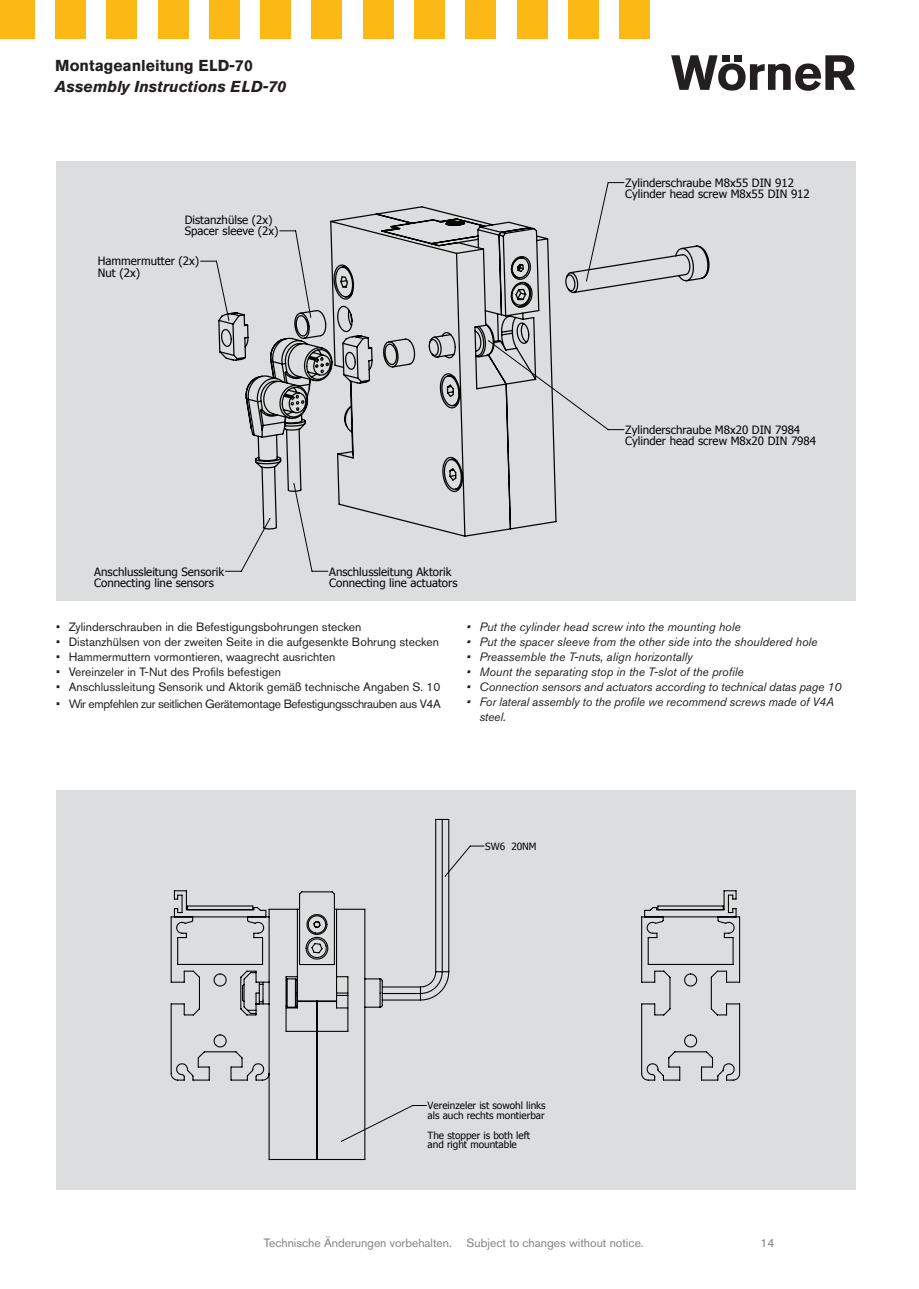
<style>
.page{position:relative;width:919px;height:1289px;background:#fff}
.page>*{position:absolute;margin:0;border:0;box-sizing:border-box;transform-origin:0 0}
.t1{font:italic 700 15.75px "Akzidenz Grotesk BE";color:#231f20}
.t2{font:700 15.75px "Akzidenz Grotesk BE";color:#231f20}
.t3{font:italic 12px/15px "Akzidenz Grotesk BE";color:#231f20}
.t4{font:12px "Akzidenz Grotesk BE";color:#231f20}
.t5{font:12px "Akzidenz Grotesk BE";letter-spacing:-.03em;color:#231f20}
.t6{font:12px "Akzidenz Grotesk BE";color:#808285}
.t7{font:11.4px/11.2px "Tahoma";color:#040503}
.t8{font:9.9px/9.8px "Tahoma";color:#040503}
</style>
<div class="page">
<svg style="left:671px;top:55px;width:184px;height:36px"></svg>
<div style="left:0;top:0;width:34px;height:38px;background:#fcb814"></div>
<div style="left:55px;top:0;width:30px;height:38px;background:#fcb814"></div>
<div style="left:107px;top:0;width:30px;height:38px;background:#fcb814"></div>
<div style="left:158px;top:0;width:30px;height:38px;background:#fcb814"></div>
<div style="left:209px;top:0;width:30px;height:38px;background:#fcb814"></div>
<div style="left:260px;top:0;width:31px;height:38px;background:#fcb814"></div>
<div style="left:312px;top:0;width:30px;height:38px;background:#fcb814"></div>
<div style="left:363px;top:0;width:30px;height:38px;background:#fcb814"></div>
<div style="left:414px;top:0;width:30px;height:38px;background:#fcb814"></div>
<div style="left:466px;top:0;width:30px;height:38px;background:#fcb814"></div>
<div style="left:517px;top:0;width:30px;height:38px;background:#fcb814"></div>
<div style="left:568px;top:0;width:30px;height:38px;background:#fcb814"></div>
<div style="left:619px;top:0;width:31px;height:38px;background:#fcb814"></div>
<div style="left:56px;top:161px;width:799px;height:440px;background:#dcdddf"></div>
<svg style="left:217px;top:205px;width:493px;height:332px"></svg>
<div style="left:56px;top:790px;width:799px;height:399px;background:#dcdddf"></div>
<svg style="left:170px;top:818px;width:570px;height:342px"></svg>
<h1 class="t2" style="left:55px;top:57px;width:199px">Montageanleitung ELD-70</h1>
<h1 class="t1" style="left:55px;top:77px;width:233px">Assembly Instructions ELD-70</h1>
<p class="t7" style="left:185px;top:214px;width:95px">Distanzhülse (2x)<br>Spacer sleeve (2x)</p>
<p class="t7" style="left:98px;top:255px;width:103px">Hammermutter (2x)<br>Nut (2x)</p>
<p class="t7" style="left:625px;top:177px;width:186px">Zylinderschraube M8x55 DIN 912<br>Cylinder head screw M8x55 DIN 912</p>
<p class="t7" style="left:625px;top:423px;width:192px">Zylinderschraube M8x20 DIN 7984<br>Cylinder head screw M8x20 DIN 7984</p>
<p class="t7" style="left:94px;top:565px;width:131px">Anschlussleitung Sensorik<br>Connecting line sensors</p>
<p class="t7" style="left:329px;top:565px;width:130px">Anschlussleitung Aktorik<br>Connecting line actuators</p>
<p class="t4" style="left:56px;top:620px;width:307px">• Zylinderschrauben in die Befestigungsbohrungen stecken</p>
<p class="t4" style="left:56px;top:635px;width:384px">• Distanzhülsen von der zweiten Seite in die aufgesenkte Bohrung stecken</p>
<p class="t4" style="left:56px;top:650px;width:281px">• Hammermuttern vormontieren, waagrecht ausrichten</p>
<p class="t4" style="left:56px;top:665px;width:226px">• Vereinzeler in T-Nut des Profils befestigen</p>
<p class="t4" style="left:56px;top:680px;width:386px">• Anschlussleitung Sensorik und Aktorik gemäß technische Angaben S. 10</p>
<p class="t5" style="left:56px;top:696px;width:386px">• Wir empfehlen zur seitlichen Gerätemontage Befestigungsschrauben aus V4A</p>
<p class="t3" style="left:466px;top:619px;width:276px">• Put the cylinder head screw into the mounting hole</p>
<p class="t3" style="left:466px;top:634px;width:352px">• Put the spacer sleeve from the other side into the shouldered hole</p>
<p class="t3" style="left:466px;top:649px;width:228px">• Preassemble the T-nuts, align horizontally</p>
<p class="t3" style="left:466px;top:664px;width:279px">• Mount the separating stop in the T-slot of the profile</p>
<p class="t3" style="left:466px;top:679px;width:376px">• Connection sensors and actuators according to technical datas page 10</p>
<p class="t3" style="left:479px;top:694px;width:356px;text-indent:-13px">• For lateral assembly to the profile we recommend screws made of V4A steel.</p>
<p class="t8" style="left:485px;top:840px;width:53px">SW6 20NM</p>
<p class="t8" style="left:427px;top:1100px;width:119px">Vereinzeler ist sowohl links als auch rechts montierbar</p>
<p class="t8" style="left:427px;top:1129px;width:104px">The stopper is both left and right mountable</p>
<p class="t6" style="left:264px;top:1235px;width:381px">Technische Änderungen vorbehalten. Subject to changes without notice.</p>
<p class="t6" style="left:760px;top:1235px;width:15px">14</p>
</div>
